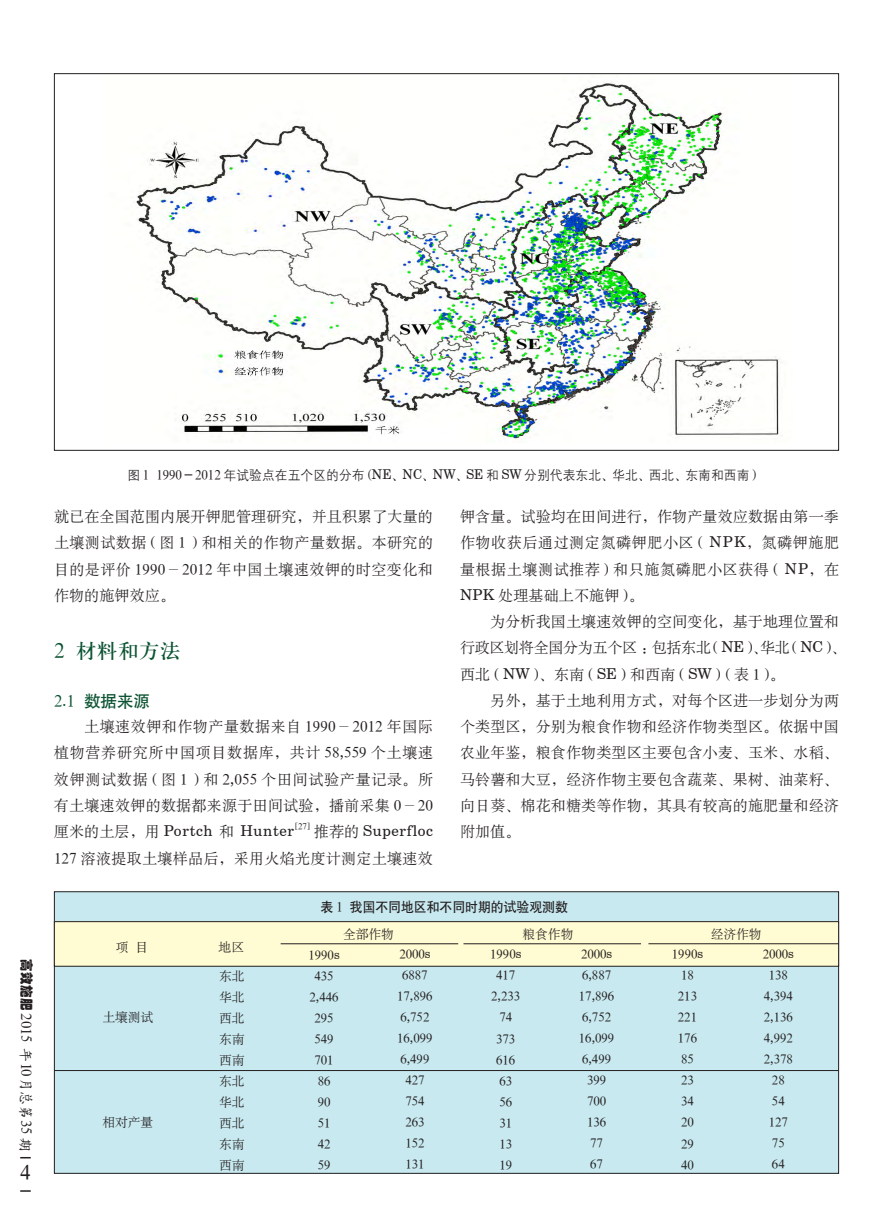
<style>
.page{position:relative;width:893px;height:1212px;background:#fff}
.page>*{position:absolute;margin:0;border:0;box-sizing:border-box;transform-origin:0 0}
._01{font:21px "H Ya 3 gj";color:#0b5332}
.t1{font:21px "H Ya 6 gj";color:#231f20}
._02{font:16.5px "H Yb 1 gj";color:#0b5332}
.正文{font:15px/26.2px "H Ya 6 gj";letter-spacing:.02em;color:#231f20;text-align:justify}
.t2{font:14.7px "H Ya 6 gj";letter-spacing:.01em;color:#231f20}
.图解{font:13.5px "H Yg 2 gj";color:#231f20;scale:.95 1}
.表头{font:13.5px "H Yb 1 gj";color:#231f20;scale:.95 1}
.表单{font:12.75px "H Ya 6 gj";color:#231f20}
.正文-2{font:8.7px "Century Schoolbook BT";color:#231f20}
.s1{font-family:"H Yo 1 gj";font-size:13.5px}
.s2{font-family:"H Yc 1 gj"}
.s3{font-family:"H Ya 3 gj"}
.s4{font-family:"Century Schoolbook BT"}
.s5{font-family:"H Ya 6 gj"}
</style>
<div class="page">
<svg style="left:20px;top:1190px;width:11px;height:2px"></svg>
<div style="left:54px;top:892px;width:785px;height:281px;background:#c8e9f0"></div>
<div style="left:54px;top:921px;width:785px;height:45px;background:#fffbd2"></div>
<div style="left:54px;top:921px;width:785px;height:45px;border:1px solid #231f20"></div>
<hr style="left:648px;top:943px;width:191px;height:1px;background:#231f20">
<hr style="left:463px;top:943px;width:178px;height:1px;background:#231f20">
<hr style="left:281px;top:943px;width:177px;height:1px;background:#231f20">
<hr style="left:54px;top:1070px;width:785px;height:1px;background:#231f20">
<img style="left:136px;top:82px;width:647px;height:360px">
<p class="t2" style="left:34px;top:959px;width:194px;rotate:90deg"><span class="s1">高效施肥</span> 2015 <span class="s2">年 月总第</span>35 <span class="s2">期</span></p>
<p class="t2" style="left:34px;top:1063px;width:15px;rotate:90deg">10</p>
<h1 class="t1" style="left:20px;top:1162px;width:12px">4</h1>
<p class="图解" style="left:127px;top:468px;width:664px">图 <span class="s3">1 1990－2012</span> 年试验点在五个区的分布 <span class="s4">(NE</span><span class="s3">、</span><span class="s4">NC</span><span class="s3">、</span><span class="s4">NW</span><span class="s3">、</span><span class="s4">SE</span> 和 <span class="s4">SW</span> 分别代表东北<span class="s3">、</span>华北<span class="s3">、</span>西北<span class="s3">、</span>东南和西南 <span class="s4">)</span></p>
<p class="正文" style="left:54px;top:503px;width:381px">就已在全国范围内展开钾肥管理研究，并且积累了大量的土壤测试数据 <span class="s4">(</span> 图 1 <span class="s4">)</span> 和相关的作物产量数据。本研究的目的是评价 1990－2012 年中国土壤速效钾的时空变化和作物的施钾效应。</p>
<p class="_01" style="left:54px;top:640px;width:128px">2 材料和方法</p>
<p class="_02" style="left:54px;top:693px;width:98px"><span class="s5">2</span><span class="s4">.</span><span class="s5">1</span> 数据来源</p>
<p class="正文" style="left:54px;top:713px;width:381px;text-indent:30px">土壤速效钾和作物产量数据来自 1990－2012 年国际植物营养研究所中国项目数据库，共计 58<span class="s4">,</span>559 个土壤速效钾测试数据 <span class="s4">(</span> 图 1 <span class="s4">)</span> 和 2<span class="s4">,</span>055 个田间试验产量记录。所有土壤速效钾的数据都来源于田间试验，播前采集 0－20厘米的土层，用 <span class="s4">Portch</span> 和 <span class="s4">Hunter</span></p>
<p class="正文-2" style="left:295px;top:821px;width:17px">[<span class="s5">27</span>]</p>
<p class="正文" style="left:54px;top:818px;width:380px;text-align:right">推荐的 <span class="s4">Superfloc<br></span>127 溶液提取土壤样品后，采用火焰光度计测定土壤速效</p>
<p class="正文" style="left:460px;top:503px;width:381px">钾含量。试验均在田间进行，作物产量效应数据由第一季作物收获后通过测定氮磷钾肥小区 <span class="s4">( NPK</span>，氮磷钾施肥量根据土壤测试推荐 <span class="s4">)</span> 和只施氮磷肥小区获得 <span class="s4">( NP</span>，在<span class="s4">NPK</span> 处理基础上不施钾 <span class="s4">)</span>。</p>
<p class="正文" style="left:460px;top:608px;width:388px;text-align:left;text-indent:30px">为分析我国土壤速效钾的空间变化，基于地理位置和行政区划将全国分为五个区：包括东北<span class="s4">( NE )</span>、华北<span class="s4">( NC )</span>、西北 <span class="s4">( NW )</span>、东南 <span class="s4">( SE )</span> 和西南 <span class="s4">( SW ) (</span> 表 1 <span class="s4">)</span>。</p>
<p class="正文" style="left:460px;top:687px;width:381px;text-indent:30px">另外，基于土地利用方式，对每个区进一步划分为两个类型区，分别为粮食作物和经济作物类型区。依据中国农业年鉴，粮食作物类型区主要包含小麦、玉米、水稻、马铃薯和大豆，经济作物主要包含蔬菜、果树、油菜籽、向日葵、棉花和糖类等作物，其具有较高的施肥量和经济附加值。</p>
<p class="表单" style="left:116px;top:940px;width:34px">项 目</p>
<p class="表单" style="left:219px;top:940px;width:27px">地区</p>
<p class="表单" style="left:102px;top:1010px;width:52px">土壤测试</p>
<p class="表单" style="left:102px;top:1115px;width:52px">相对产量</p>
<p class="表单" style="left:219px;top:969px;width:27px">东北</p>
<p class="表单" style="left:219px;top:990px;width:27px">华北</p>
<p class="表单" style="left:219px;top:1011px;width:27px">西北</p>
<p class="表单" style="left:219px;top:1032px;width:27px">东南</p>
<p class="表单" style="left:219px;top:1053px;width:27px">西南</p>
<p class="表单" style="left:219px;top:1074px;width:27px">东北</p>
<p class="表单" style="left:219px;top:1095px;width:27px">华北</p>
<p class="表单" style="left:219px;top:1116px;width:27px">西北</p>
<p class="表单" style="left:219px;top:1137px;width:27px">东南</p>
<p class="表单" style="left:219px;top:1158px;width:27px">西南</p>
<p class="表头" style="left:320px;top:900px;width:262px">表 <span class="s5">1</span> 我国不同地区和不同时期的试验观测数</p>
<p class="表单" style="left:343px;top:927px;width:52px">全部作物</p>
<p class="表单" style="left:522px;top:927px;width:52px">粮食作物</p>
<p class="表单" style="left:711px;top:927px;width:52px">经济作物</p>
<p class="表单" style="left:308px;top:948px;width:33px">1990<span class="s4">s</span></p>
<p class="表单" style="left:314px;top:969px;width:21px">435</p>
<p class="表单" style="left:310px;top:990px;width:30px">2<span class="s4">,</span>446</p>
<p class="表单" style="left:314px;top:1011px;width:21px">295</p>
<p class="表单" style="left:314px;top:1032px;width:21px">549</p>
<p class="表单" style="left:314px;top:1053px;width:21px">701</p>
<p class="表单" style="left:318px;top:1074px;width:14px">86</p>
<p class="表单" style="left:318px;top:1095px;width:14px">90</p>
<p class="表单" style="left:318px;top:1116px;width:14px">51</p>
<p class="表单" style="left:318px;top:1137px;width:14px">42</p>
<p class="表单" style="left:318px;top:1158px;width:14px">59</p>
<p class="表单" style="left:399px;top:948px;width:33px">2000<span class="s4">s</span></p>
<p class="表单" style="left:402px;top:969px;width:27px">6887</p>
<p class="表单" style="left:397px;top:990px;width:37px">17<span class="s4">,</span>896</p>
<p class="表单" style="left:400px;top:1011px;width:30px">6<span class="s4">,</span>752</p>
<p class="表单" style="left:397px;top:1032px;width:37px">16<span class="s4">,</span>099</p>
<p class="表单" style="left:400px;top:1053px;width:30px">6<span class="s4">,</span>499</p>
<p class="表单" style="left:405px;top:1074px;width:21px">427</p>
<p class="表单" style="left:405px;top:1095px;width:21px">754</p>
<p class="表单" style="left:405px;top:1116px;width:21px">263</p>
<p class="表单" style="left:405px;top:1137px;width:21px">152</p>
<p class="表单" style="left:405px;top:1158px;width:21px">131</p>
<p class="表单" style="left:490px;top:948px;width:33px">1990<span class="s4">s</span></p>
<p class="表单" style="left:496px;top:969px;width:21px">417</p>
<p class="表单" style="left:491px;top:990px;width:30px">2<span class="s4">,</span>233</p>
<p class="表单" style="left:499px;top:1011px;width:14px">74</p>
<p class="表单" style="left:496px;top:1032px;width:21px">373</p>
<p class="表单" style="left:496px;top:1053px;width:21px">616</p>
<p class="表单" style="left:499px;top:1074px;width:14px">63</p>
<p class="表单" style="left:499px;top:1095px;width:14px">56</p>
<p class="表单" style="left:499px;top:1116px;width:14px">31</p>
<p class="表单" style="left:499px;top:1137px;width:14px">13</p>
<p class="表单" style="left:499px;top:1158px;width:14px">19</p>
<p class="表单" style="left:581px;top:948px;width:33px">2000<span class="s4">s</span></p>
<p class="表单" style="left:582px;top:969px;width:30px">6<span class="s4">,</span>887</p>
<p class="表单" style="left:579px;top:990px;width:37px">17<span class="s4">,</span>896</p>
<p class="表单" style="left:582px;top:1011px;width:30px">6<span class="s4">,</span>752</p>
<p class="表单" style="left:579px;top:1032px;width:37px">16<span class="s4">,</span>099</p>
<p class="表单" style="left:582px;top:1053px;width:30px">6<span class="s4">,</span>499</p>
<p class="表单" style="left:587px;top:1074px;width:21px">399</p>
<p class="表单" style="left:587px;top:1095px;width:21px">700</p>
<p class="表单" style="left:587px;top:1116px;width:21px">136</p>
<p class="表单" style="left:590px;top:1137px;width:14px">77</p>
<p class="表单" style="left:590px;top:1158px;width:14px">67</p>
<p class="表单" style="left:672px;top:948px;width:33px">1990<span class="s4">s</span></p>
<p class="表单" style="left:681px;top:969px;width:14px">18</p>
<p class="表单" style="left:678px;top:990px;width:21px">213</p>
<p class="表单" style="left:678px;top:1011px;width:21px">221</p>
<p class="表单" style="left:678px;top:1032px;width:21px">176</p>
<p class="表单" style="left:681px;top:1053px;width:14px">85</p>
<p class="表单" style="left:681px;top:1074px;width:14px">23</p>
<p class="表单" style="left:681px;top:1095px;width:14px">34</p>
<p class="表单" style="left:681px;top:1116px;width:14px">20</p>
<p class="表单" style="left:681px;top:1137px;width:14px">29</p>
<p class="表单" style="left:681px;top:1158px;width:14px">40</p>
<p class="表单" style="left:763px;top:948px;width:33px">2000<span class="s4">s</span></p>
<p class="表单" style="left:769px;top:969px;width:21px">138</p>
<p class="表单" style="left:764px;top:990px;width:30px">4<span class="s4">,</span>394</p>
<p class="表单" style="left:764px;top:1011px;width:30px">2<span class="s4">,</span>136</p>
<p class="表单" style="left:764px;top:1032px;width:30px">4<span class="s4">,</span>992</p>
<p class="表单" style="left:764px;top:1053px;width:30px">2<span class="s4">,</span>378</p>
<p class="表单" style="left:772px;top:1074px;width:14px">28</p>
<p class="表单" style="left:772px;top:1095px;width:14px">54</p>
<p class="表单" style="left:769px;top:1116px;width:21px">127</p>
<p class="表单" style="left:772px;top:1137px;width:14px">75</p>
<p class="表单" style="left:772px;top:1158px;width:14px">64</p>
</div>
